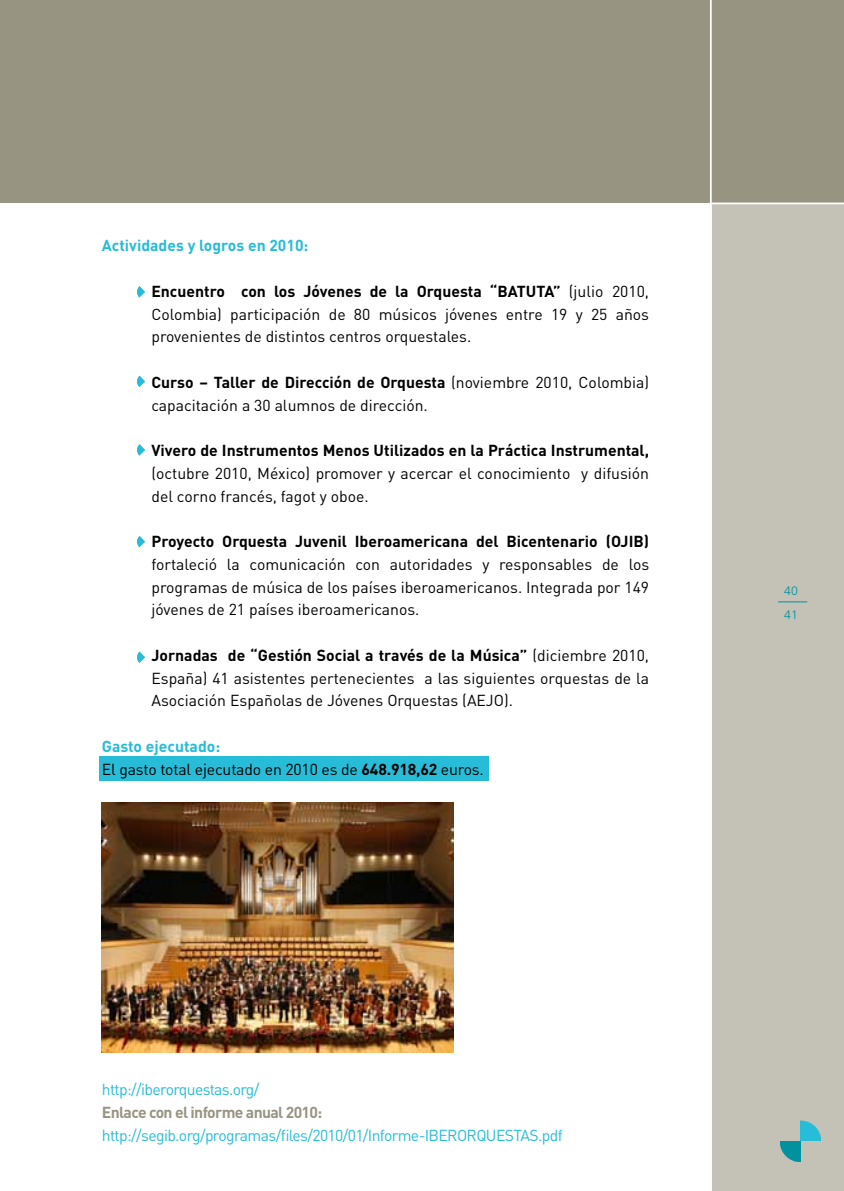
<style>
.page{position:relative;width:844px;height:1191px;background:#fff}
.page>*{position:absolute;margin:0;border:0;box-sizing:border-box;transform-origin:0 0}
.t1{font:15.75px/22.8px "DIN";color:#000;text-align:justify}
.t2{font:700 15.75px "DIN";color:#000}
.t3{font:15.75px "DIN";letter-spacing:-.04em;color:#27bcd7}
.t4{font:700 15.75px "DIN";letter-spacing:-.04em;color:#989482}
.t5{font:700 15.75px "DIN";color:#27bcd7}
.t6{font:300 12.25px/24px "Frutiger";color:#00929f}
.s1{font-weight:700}
.s2{font-weight:700;color:#27bcd7}
</style>
<div class="page">
<div style="left:0;top:0;width:843px;height:202px;background:#989482"></div>
<div style="left:711px;top:202px;width:132px;height:989px;background:#c4c1b6"></div>
<hr style="left:777px;top:601px;width:30px;height:1px;background:#00929f">
<hr style="left:709px;top:0;width:2px;height:203px;background:#fff">
<svg style="left:779px;top:1141px;width:21px;height:21px"></svg>
<svg style="left:800px;top:1120px;width:21px;height:21px"></svg>
<div style="left:99px;top:756px;width:389px;height:24px;background:#27bcd7"></div>
<svg style="left:137px;top:286px;width:8px;height:12px"></svg>
<svg style="left:137px;top:375px;width:8px;height:12px"></svg>
<svg style="left:137px;top:444px;width:8px;height:12px"></svg>
<svg style="left:137px;top:536px;width:8px;height:11px"></svg>
<svg style="left:137px;top:651px;width:8px;height:12px"></svg>
<img style="left:102px;top:802px;width:351px;height:250px">
<p class="t5" style="left:102px;top:235px;width:208px">Actividades y logros en 2010:</p>
<p class="t1" style="left:151px;top:279px;width:499px"><span class="s1">Encuentro con los Jóvenes de la Orquesta “BATUTA”</span> (julio 2010, Colombia) participación de 80 músicos jóvenes entre 19 y 25 años provenientes de distintos centros orquestales.</p>
<p class="t1" style="left:151px;top:370px;width:499px"><span class="s1">Curso – Taller de Dirección de Orquesta</span> (noviembre 2010, Colombia) capacitación a 30 alumnos de dirección.</p>
<p class="t2" style="left:151px;top:440px;width:499px">Vivero de I nstrumentos Menos Utilizados en la Práctica I nstrumental,</p>
<p class="t1" style="left:151px;top:461px;width:499px">(octubre 2010, México) promover y acercar el conocimiento y difusión del corno francés, fagot y oboe.</p>
<p class="t2" style="left:151px;top:531px;width:499px">Proyecto Orquesta Juvenil I beroamericana del Bicentenario (OJIB)</p>
<p class="t1" style="left:151px;top:552px;width:499px">fortaleció la comunicación con autoridades y responsables de los programas de música de los países iberoamericanos. I ntegrada por 149 jóvenes de 21 países iberoamericanos.</p>
<p class="t1" style="left:151px;top:643px;width:499px"><span class="s1">Jornadas de “Gestión Social a través de la M úsica”</span> (diciembre 2010, España) 41 asistentes pertenecientes a las siguientes orquestas de la Asociación Españolas de Jóvenes Orquestas (AEJO).</p>
<p class="t1" style="left:102px;top:734px;width:383px"><span class="s2">Gasto ejecutado:<br></span>El gasto total ejecutado en 2010 es de <span class="s1">648.918,62</span> euros.</p>
<p class="t3" style="left:102px;top:1079px;width:159px">http://iberorquestas.org/</p>
<p class="t4" style="left:102px;top:1101px;width:222px">Enlace con el informe anual 2010:</p>
<p class="t3" style="left:102px;top:1125px;width:347px">http://segib.org/programas/files/2010/01/I nforme-I BEROR</p>
<p class="t3" style="left:476px;top:1125px;width:88px">QUESTAS.pdf</p>
<p class="t6" style="left:784px;top:578px;width:15px">40<br>41</p>
</div>
